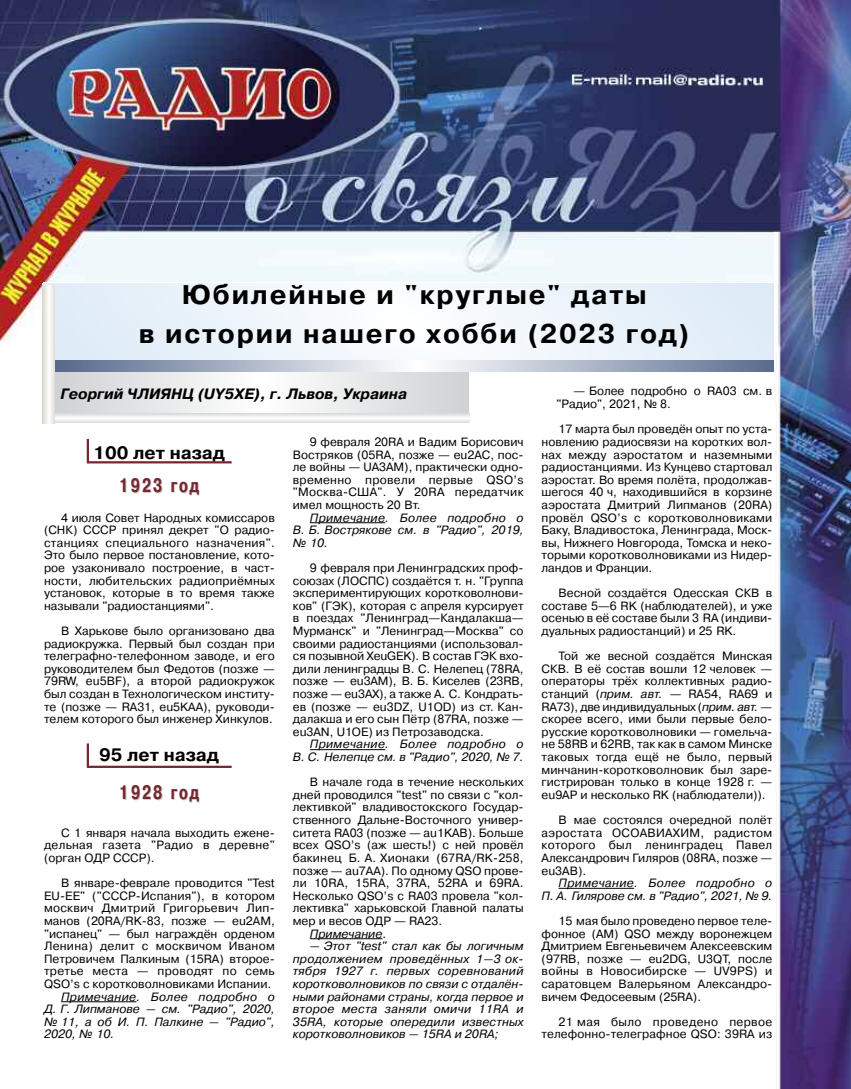
<style>
.page{position:relative;width:851px;height:1089px;background:#fff}
.page>*{position:absolute;margin:0;border:0;box-sizing:border-box;transform-origin:0 0}
.t1{font:700 27px/39px "Pragmatica C";letter-spacing:.065em;color:#000;text-align:center}
.t2{font:700 19.5px "Pragmatica Cond C";letter-spacing:.105em;color:#742730;scale:.9 1}
.t3{font:700 18px "Pragmatica C";color:#000}
.t4{font:italic 700 15px "Pragmatica C";color:#000}
.t5{font:12px/12.6px "Pragmatica C";color:#000;text-align:justify}
.t6{font:italic 12px/12.6px "Pragmatica C";color:#000;text-align:justify}
.t7{font:italic 12px/12.6px "Pragmatica C";letter-spacing:.025em;color:#000;text-align:right}
.s1{font-style:normal}
.s2{font-style:italic}
</style>
<div class="page">
<img style="left:1px;top:0;width:849px;height:1089px">
<div style="left:43px;top:371px;width:730px;height:675px;background:#fff"></div>
<hr style="left:61px;top:1001px;width:75px;height:1px;background:#000">
<hr style="left:310px;top:522px;width:75px;height:1px;background:#000">
<hr style="left:310px;top:749px;width:75px;height:1px;background:#000">
<hr style="left:310px;top:938px;width:72px;height:1px;background:#000">
<hr style="left:558px;top:888px;width:76px;height:1px;background:#000">
<hr style="left:87px;top:439px;width:2px;height:24px;background:#742730">
<hr style="left:87px;top:461px;width:145px;height:2px;background:#742730">
<hr style="left:87px;top:743px;width:2px;height:24px;background:#742730">
<hr style="left:87px;top:765px;width:145px;height:3px;background:#742730">
<img style="left:43px;top:231px;width:730px;height:51px">
<svg style="left:55px;top:371px;width:413px;height:42px"></svg>
<svg style="left:55px;top:413px;width:415px;height:9px"></svg>
<div style="left:43px;top:282px;width:731px;height:49px;background:#fff"></div>
<img style="left:44px;top:283px;width:729px;height:77px">
<svg style="left:772px;top:331px;width:1px;height:17px"></svg>
<svg style="left:55px;top:360px;width:718px;height:11px;background:#abb4c5"></svg>
<svg style="left:43px;top:285px;width:12px;height:138px"></svg>
<h1 class="t1" style="left:139px;top:275px;width:552px">Юбилейные и "круглые" даты<br>в истории нашего хобби (2023 год)</h1>
<p class="t4" style="left:60px;top:385px;width:348px">Георгий ЧЛИЯНЦ (UY5XE), г. Львов, Украина</p>
<h3 class="t3" style="left:93px;top:442px;width:133px">100 лет назад</h3>
<h2 class="t2" style="left:119px;top:474px;width:90px">1923 год</h2>
<p class="t5" style="left:44px;top:511px;width:232px;text-indent:17px">4 июля Совет Народных комиссаров (СНК) СССР принял декрет "О радио&shy;станциях специального назначения".<br>Это было первое постановление, кото&shy;рое узаконивало построение, в част&shy;ности, любительских радиоприёмных установок, которые в то время также называли "радиостанциями".</p>
<p class="t5" style="left:44px;top:624px;width:232px;text-indent:17px">В Харькове было организовано два радиокружка. Первый был создан при телеграфно-телефонном заводе, и его руководителем был Федотов (позже — 79RW, eu5BF), а второй радиокружок был создан в Технологическом институ&shy;те (позже — RA31, eu5KAA), руководи&shy;телем которого был инженер Хинкулов.</p>
<h3 class="t3" style="left:99px;top:744px;width:121px">95 лет назад</h3>
<h2 class="t2" style="left:119px;top:780px;width:90px">1928 год</h2>
<p class="t5" style="left:44px;top:826px;width:232px;text-indent:17px">С 1 января начала выходить ежене&shy;дельная газета "Радио в деревне" (орган ОДР СССР).</p>
<p class="t5" style="left:44px;top:876px;width:232px;text-indent:17px">В январе-феврале проводится "Test EU-EE" ("CCCР-Испания"), в котором москвич Дмитрий Григорьевич Лип&shy;манов (20RA/RK-83, позже — eu2AM, "испанец" — был награждён орденом Ленина) делит с москвичом Иваном Петровичем Палкиным (15RA) второе&shy;третье места — проводят по семь QSO’s с коротковолновиками Испании.</p>
<p class="t6" style="left:44px;top:990px;width:232px;text-indent:17px">Примечание. Более подробно о Д. Г. Липманове — см. "Радио", 2020, № 11, а об И. П. Палкине — "Радио", 2020, № 10.</p>
<p class="t5" style="left:293px;top:435px;width:232px;text-indent:17px">9 февраля 20RA и Вадим Борисович Востряков (05RA, позже — eu2AC, пос&shy;ле войны — UA3AM), практически одно&shy;временно провели первые QSO’s "Моcква-США". У 20RA передатчик имел мощность 20 Вт.</p>
<p class="t6" style="left:293px;top:511px;width:232px;text-indent:17px">Примечание. Более подробно о В. Б. Вострякове см. в "Радио", 2019, № 10.</p>
<p class="t5" style="left:293px;top:561px;width:232px;text-indent:17px">9 февраля при Ленинградских проф&shy;союзах (ЛОСПС) создаётся т. н. "Группа экспериментирующих коротковолнови&shy;ков" (ГЭК), которая с апреля курсирует в поездах "Ленинград—Кандалакша— Мурманск" и "Ленинград—Москва" со своими радиостанциями (использовал&shy;ся позывной XeuGEK). В состав ГЭК вхо&shy;дили ленинградцы В. С. Нелепец (78RA, позже — eu3AM), В. Б. Киселев (23RB, позже — eu3AX), а также А. С. Кондрать&shy;ев (позже — eu3DZ, U1OD) из ст. Кан&shy;далакша и его сын Пётр (87RA, позже — eu3AN, U1OE) из Петрозаводска.</p>
<p class="t7" style="left:293px;top:738px;width:232px">Примечание. Более подробно о<br>В. С. Нелепце см. в "Радио", 2020, № 7.</p>
<p class="t5" style="left:310px;top:775px;width:215px">В начале года в течение нескольких</p>
<p class="t5" style="left:293px;top:788px;width:232px">дней проводился "test" по связи с "кол-</p>
<p class="t5" style="left:293px;top:801px;width:232px">лективкой" владивостокского Государ-</p>
<p class="t5" style="left:293px;top:813px;width:232px">ственного Дальне-Восточного универ-</p>
<p class="t5" style="left:293px;top:826px;width:232px">ситета RA03 (позже — au1KAB). Больше</p>
<p class="t5" style="left:293px;top:838px;width:232px">всех QSO’s (аж шесть!) с ней провёл</p>
<p class="t5" style="left:293px;top:851px;width:232px">бакинец Б. А. Хионаки (67RA/RK-258,</p>
<p class="t5" style="left:293px;top:864px;width:232px">позже — au7AA). По одному QSO прове-</p>
<p class="t5" style="left:293px;top:876px;width:232px">ли 10RA, 15RA, 37RA, 52RA и 69RA.</p>
<p class="t5" style="left:293px;top:889px;width:232px">Hесколько QSO’s с RA03 провела "кол-</p>
<p class="t5" style="left:293px;top:901px;width:232px">лективка" харьковской Главной палаты</p>
<p class="t5" style="left:293px;top:914px;width:151px">мер и весов ОДР — RA23.</p>
<p class="t6" style="left:310px;top:927px;width:78px">Примечание<span class="s1">.</span></p>
<p class="t6" style="left:293px;top:939px;width:232px;text-indent:17px">— Этот "test" стал как бы логичным продолжением проведённых 1—3 ок&shy;тября 1927 г. первых соревнований коротковолновиков по связи с отдалён&shy;ными районами страны, когда первое и второе места заняли омичи 11RA и 35RA, которые опередили известных коротковолновиков — 15RA и 20RA;</p>
<p class="t5" style="left:556px;top:385px;width:217px;text-indent:17px">— Более подробно о RA03 см. в "Радио", 2021, № 8.</p>
<p class="t5" style="left:541px;top:423px;width:232px;text-indent:17px">17 марта был проведён опыт по уста&shy;новлению радиосвязи на коротких вол&shy;нах между аэростатом и наземными радиостанциями. Из Кунцево стартовал аэростат. Во время полёта, продолжав&shy;шегося 40 ч, находившийся в корзине аэростата Дмитрий Липманов (20RA) провёл QSO’s с коротковолновиками Баку, Владивостока, Ленинграда, Моск&shy;вы, Нижнего Новгорода, Томска и неко&shy;торыми коротковолновиками из Нидер&shy;ландов и Франции.</p>
<p class="t5" style="left:541px;top:586px;width:232px;text-indent:17px">Весной создаётся Одесская СКВ в составе 5—6 RK (наблюдателей), и уже осенью в её составе были 3 RA (индиви&shy;дуальных радиостанций) и 25 RK.</p>
<p class="t5" style="left:541px;top:649px;width:232px;text-indent:17px">Той же весной создаётся Минская СКВ. В её состав вошли 12 человек — операторы трёх коллективных радио&shy;станций (<span class="s2">прим. авт.</span> — RA54, RA69 и RA73), две индивидуальных (<span class="s2">прим. авт.</span> — скорее всего, ими были первые бело&shy;русские коротковолновики — гомельча&shy;не 58RB и 62RB, так как в самом Минске таковых тогда ещё не было, первый минчанин-коротковолновик был заре&shy;гистрирован только в конце 1928 г. — eu9AP и несколько RK (наблюдатели)).</p>
<p class="t5" style="left:541px;top:813px;width:232px;text-indent:17px">В мае состоялся очередной полёт аэростата ОСОАВИАХИМ, радистом которого был ленинградец Павел Александрович Гиляров (08RA, позже — eu3AB).</p>
<p class="t7" style="left:541px;top:876px;width:232px">Примечание. Более подробно о<br>П. А. Гилярове см. в "Радио", 2021, № 9.</p>
<p class="t5" style="left:541px;top:914px;width:232px;text-indent:17px">15 мая было проведено первое теле&shy;фонное (АМ) QSO между воронежцем Дмитрием Евгеньевичем Алексеевским (97RB, позже — eu2DG, U3QT, после войны в Новосибирске — UV9PS) и саратовцем Валерьяном Александро&shy;вичем Федосеевым (25RA).</p>
<p class="t5" style="left:541px;top:1015px;width:232px;text-align:right">21 мая было проведено первое телефонно-телеграфное QSO: 39RA из</p>
</div>
